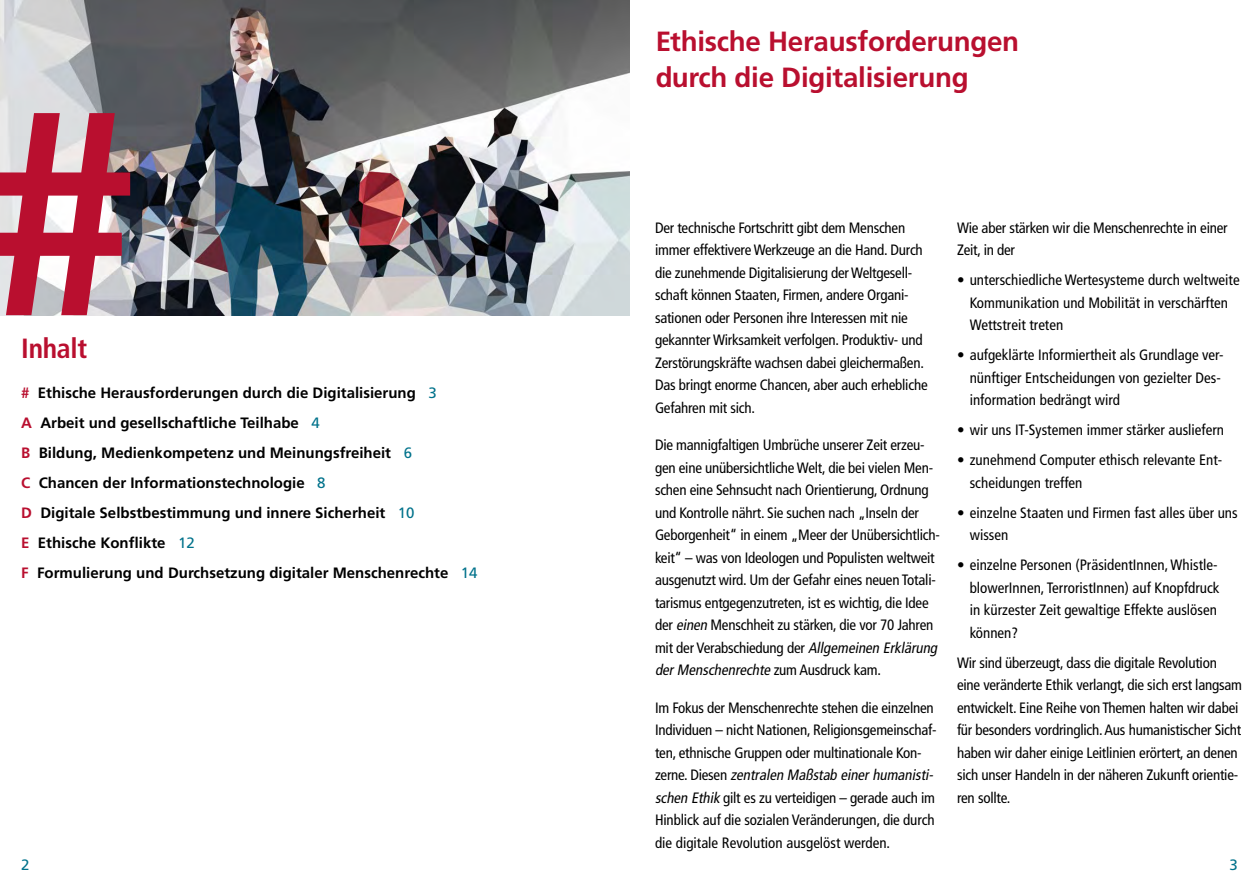
<style>
.page{position:relative;width:1259px;height:893px;background:#fff}
.page>*{position:absolute;margin:0;border:0;box-sizing:border-box;transform-origin:0 0}
.t1{font:700 289.5px "Frutiger LT Std";color:#b90f2f}
.t2{font:700 27.75px/36px "Frutiger LT Std";letter-spacing:-.01em;color:#b90f2f}
.t3{font:700 condensed 27.75px "Frutiger LT Std";letter-spacing:-.01em;color:#b90f2f}
.t4{font:condensed 15px/22.5px "Frutiger LT Std";letter-spacing:-.015em;color:#000}
.t5{font:700 15px/30px "Frutiger LT Std";color:#000}
.t6{font:15px "Frutiger LT Std";color:#00728b}
.s1{color:#b90f2f}
.s2{font-weight:400;color:#00728b}
.s3{font-style:italic}
</style>
<div class="page">
<img style="left:0;top:0;width:629px;height:315px">
<h1 class="t1" style="left:-21px;top:44px;width:162px">#</h1>
<h2 class="t3" style="left:21px;top:332px;width:67px">Inhalt</h2>
<p class="t5" style="left:21px;top:377px;width:458px"><span class="s1">#</span> Ethische Herausforderungen durch die Digitalisierung <span class="s2">3<br></span><span class="s1">A</span> Arbeit und gesellschaftliche Teilhabe <span class="s2">4<br></span><span class="s1">B</span> Bildung, Medienkompetenz und Meinungsfreiheit <span class="s2">6<br></span><span class="s1">C</span> Chancen der Informationstechnologie <span class="s2">8<br></span><span class="s1">D</span> Digitale Selbstbestimmung und innere Sicherheit <span class="s2">10<br></span><span class="s1">E</span> Ethische Konflikte <span class="s2">12<br></span><span class="s1">F</span> Formulierung und Durchsetzung digitaler Menschenrechte <span class="s2">14</span></p>
<h2 class="t2" style="left:655px;top:23px;width:366px">Ethische Herausforderungen durch die Digitalisierung</h2>
<p class="t4" style="left:655px;top:216px;width:274px">Der technische Fortschritt gibt dem Menschen immer effektivere Werkzeuge an die Hand. Durch die zunehmende Digitalisierung der Weltgesell&shy;schaft können Staaten, Firmen, andere Organi&shy;sationen oder Personen ihre Interessen mit nie gekannter Wirksamkeit verfolgen. Produktiv- und Zerstörungskräfte wachsen dabei gleichermaßen.<br>Das bringt enorme Chancen, aber auch erhebliche Gefahren mit sich.</p>
<p class="t4" style="left:655px;top:434px;width:287px">Die mannigfaltigen Umbrüche unserer Zeit erzeu&shy;gen eine unübersichtliche Welt, die bei vielen Men&shy;schen eine Sehnsucht nach Orientierung, Ordnung und Kontrolle nährt. Sie suchen nach „Inseln der Geborgenheit“ in einem „Meer der Unübersichtlich&shy;keit“ – was von Ideologen und Populisten weltweit ausgenutzt wird. Um der Gefahr eines neuen Totali&shy;tarismus entgegenzutreten, ist es wichtig, die Idee der <span class="s3">einen</span> Menschheit zu stärken, die vor 70 Jahren mit der Verabschiedung der <span class="s3">Allgemeinen Erklärung derMenschenrechte</span> z u m A u s d r u c k ka m .</p>
<p class="t4" style="left:655px;top:696px;width:283px">Im Fokus der Menschenrechte stehen die einzelnen Individuen – nicht Nationen, Religionsgemeinschaf&shy;ten, ethnische Gruppen oder multinationale Kon-<br>z e r n e . D i e s e n <span class="s3">zentralen Maßstab einerhumanisti&shy;schen Ethik</span> gilt es zu verteidigen – gerade auch im Hinblick auf die sozialen Veränderungen, die durch die digitale Revolution ausgelöst werden.</p>
<p class="t4" style="left:957px;top:216px;width:272px">Wie aber stärken wir die Menschenrechte in einer<br>Zeit, in der</p>
<p class="t4" style="left:969px;top:269px;width:271px;text-indent:-13px">• unterschiedliche Wertesysteme durch weltweite<br>Kommunikation und Mobilität in verschärften<br>Wettstreit treten</p>
<p class="t4" style="left:969px;top:344px;width:255px;text-indent:-13px">• aufgeklärte Informiertheit als Grundlage ver&shy;nünftiger Entscheidungen von gezielter Des&shy;information bedrängt wird</p>
<p class="t4" style="left:957px;top:419px;width:269px">• wir uns IT-Systemen immer stärker ausliefern</p>
<p class="t4" style="left:969px;top:449px;width:254px;text-indent:-13px">• zunehmend Computer ethisch relevante Ent&shy;scheidungen treffen</p>
<p class="t4" style="left:969px;top:501px;width:269px;text-indent:-13px">• einzelne Staaten und Firmen fast alles über uns wissen</p>
<p class="t4" style="left:969px;top:554px;width:251px;text-indent:-13px">• einzelne Personen (PräsidentInnen, Whistle&shy;blowerInnen, TerroristInnen) auf Knopfdruck in kürzester Zeit gewaltige Effekte auslösen können?</p>
<p class="t4" style="left:957px;top:651px;width:286px">Wir sind überzeugt, dass die digitale Revolution eine veränderte Ethik verlangt, die sich erst langsam entwickelt. Eine Reihe von Themen halten wir dabei für besonders vordringlich. Aus humanistischer Sicht haben wir daher einige Leitlinien erörtert, an denen sich unser Handeln in der näheren Zukunft orientie&shy;ren sollte.</p>
<p class="t6" style="left:21px;top:856px;width:10px">2</p>
<p class="t6" style="left:1229px;top:856px;width:10px">3</p>
</div>
